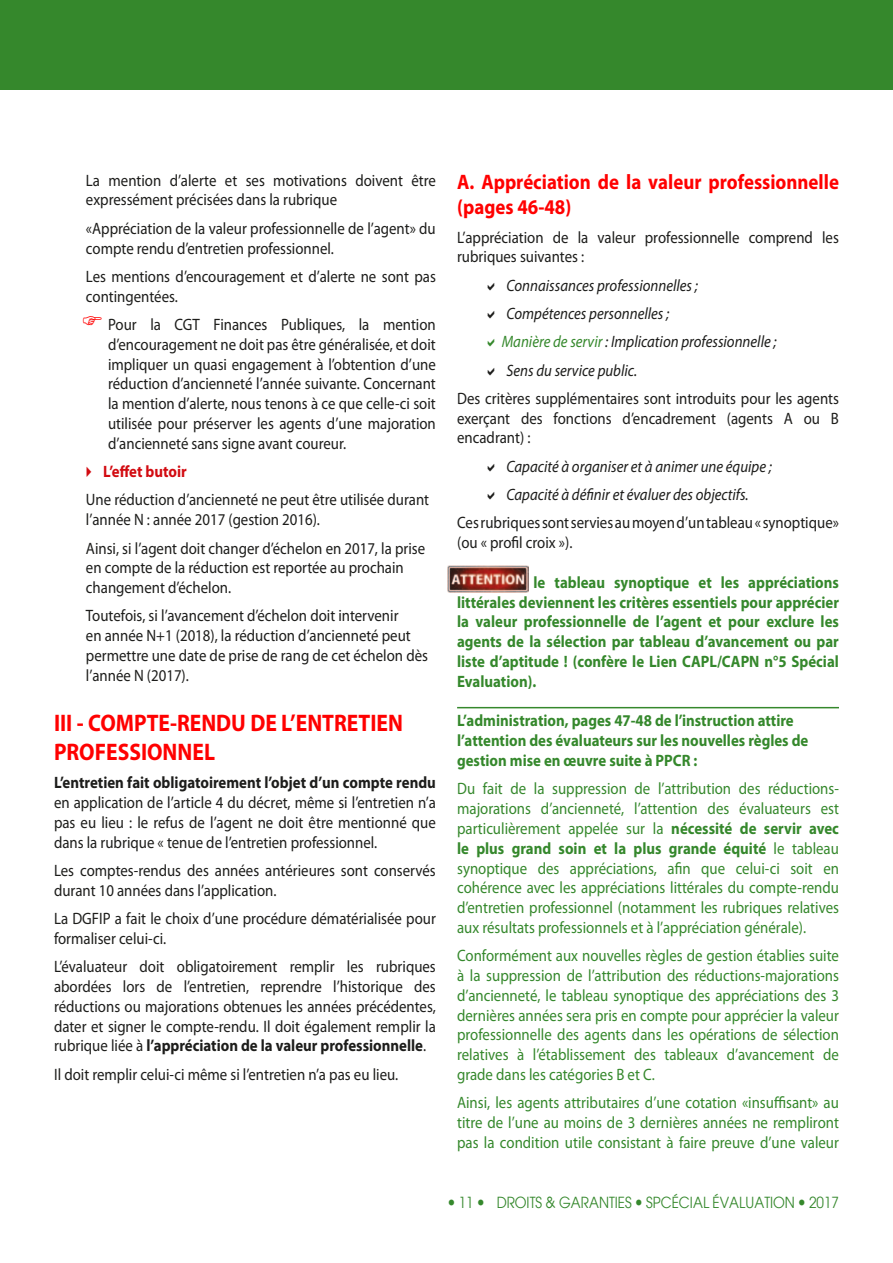
<style>
.page{position:relative;width:893px;height:1263px;background:#fff}
.page>*{position:absolute;margin:0;border:0;box-sizing:border-box;transform-origin:0 0}
.Default{font:700 24px/28.8px "Myriad Pro";color:#f00;scale:.9 1}
.t1{font:700 21px/25.2px "Myriad Pro";color:#f00;scale:.9 1}
.Default-2{font:16.5px/19.8px "Myriad Pro";color:#1d1d1b;scale:.9 1}
.t2{font:16.5px/19.8px "Myriad Pro";color:#35882c;text-align:justify;scale:.9 1}
.t3{font:700 16.5px/19.8px "Myriad Pro";color:#35882c;text-align:justify;scale:.9 1}
.Default-3{font:italic 16.5px "Myriad Pro";color:#1d1d1b;scale:.9 1}
.t4{font:700 16.5px "Myriad Pro";color:#d20b11;scale:.9 1}
.t5{font:15px "Avant Garde";color:#35882c;scale:.9 1}
.s1{font-weight:700}
.s2{color:#35882c}
.s3{color:#1d1d1b}
</style>
<div class="page">
<div style="left:0;top:0;width:893px;height:89px;background:#35882c"></div>
<hr style="left:457px;top:707px;width:382px;height:1px;background:#35882c">
<img style="left:448px;top:566px;width:81px;height:26px">
<p class="Default-2" style="left:86px;top:170px;width:390px">La mention d’alerte et ses motivations doivent être expressément précisées dans la rubrique</p>
<p class="Default-2" style="left:86px;top:218px;width:390px">«Appréciation de la valeur professionnelle de l’agent» du compte rendu d’entretien professionnel.</p>
<p class="Default-2" style="left:86px;top:266px;width:390px">Les mentions d’encouragement et d’alerte ne sont pas contingentées.</p>
<p class="Default-2" style="left:108px;top:314px;width:366px;text-align:justify">Pour la CGT Finances Publiques, la mention d’encouragement ne doit pas être généralisée, et doit impliquer un quasi engagement à l’obtention d’une réduction d’ancienneté l’année suivante. Concernant la mention d’alerte, nous tenons à ce que celle-ci soit utilisée pour préserver les agents d’une majoration d’ancienneté sans signe avant coureur.</p>
<p class="t4" style="left:81px;top:461px;width:119px">✔ L’effet butoir</p>
<p class="Default-2" style="left:86px;top:490px;width:383px">Une réduction d’ancienneté ne peut être utilisée durant l’année N : année 2017 (gestion 2016).</p>
<p class="Default-2" style="left:86px;top:538px;width:378px">Ainsi, si l’agent doit changer d’échelon en 2017, la prise en compte de la réduction est reportée au prochain changement d’échelon.</p>
<p class="Default-2" style="left:86px;top:606px;width:382px">Toutefois, si l’avancement d’échelon doit intervenir<br>en année N+1 (2018), la réduction d’ancienneté peut permettre une date de prise de rang de cet échelon dès l’année N (2017).</p>
<p class="Default" style="left:54px;top:708px;width:389px">III - COMPTE-RENDU DE L’ENTRETIEN<br>PROFESSIONNEL</p>
<p class="Default-2" style="left:54px;top:773px;width:426px;text-align:justify"><span class="s1">L’entretien fait obligatoirement l’objet d’un compte rendu </span>en application de l’article 4 du décret, même si l’entretien n’a pas eu lieu : le refus de l’agent ne doit être mentionné que dans la rubrique « tenue de l’entretien professionnel.</p>
<p class="Default-2" style="left:54px;top:860px;width:426px">Les comptes-rendus des années antérieures sont conservés durant 10 années dans l’application.</p>
<p class="Default-2" style="left:54px;top:908px;width:426px">La DGFIP a fait le choix d’une procédure dématérialisée pour formaliser celui-ci.</p>
<p class="Default-2" style="left:54px;top:956px;width:426px;text-align:justify">L’évaluateur doit obligatoirement remplir les rubriques abordées lors de l’entretien, reprendre l’historique des réductions ou majorations obtenues les années précédentes, dater et signer le compte-rendu. Il doit également remplir la rubrique liée à <span class="s1">l’appréciation de la valeur professionnelle</span>.</p>
<p class="Default-2" style="left:54px;top:1064px;width:384px">Il doit remplir celui-ci même si l’entretien n’a pas eu lieu.</p>
<p class="t1" style="left:457px;top:169px;width:426px">A. Appréciation de la valeur professionnelle (pages 46-48)</p>
<p class="Default-2" style="left:457px;top:227px;width:426px">L’appréciation de la valeur professionnelle comprend les rubriques suivantes :</p>
<p class="Default-3" style="left:506px;top:275px;width:214px">Connaissances professionnelles ;</p>
<p class="Default-3" style="left:506px;top:303px;width:182px">Compétences personnelles ;</p>
<p class="Default-3" style="left:502px;top:331px;width:307px"><span class="s2">Manière de servir</span> : Implication professionnelle ;</p>
<p class="Default-3" style="left:506px;top:360px;width:147px">Sens du service public.</p>
<p class="Default-2" style="left:457px;top:388px;width:426px;text-align:justify">Des critères supplémentaires sont introduits pour les agents exerçant des fonctions d’encadrement (agents A ou B encadrant) :</p>
<p class="Default-3" style="left:506px;top:456px;width:297px">Capacité à organiser et à animer une équipe ;</p>
<p class="Default-3" style="left:506px;top:484px;width:271px">Capacité à définir et évaluer des objectifs.</p>
<p class="Default-2" style="left:457px;top:513px;width:426px">Ces rubriques sont servies au moyen d’un tableau « synoptique» (ou « profil croix »).</p>
<p class="t3" style="left:457px;top:572px;width:426px"><span class="s3">Attention,</span> le tableau synoptique et les appréciations littérales deviennent les critères essentiels pour apprécier la valeur professionnelle de l’agent et pour exclure les agents de la sélection par tableau d’avancement ou par liste d’aptitude ! (confère le Lien CAPL/CAPN n°5 Spécial Evaluation).</p>
<p class="t3" style="left:457px;top:710px;width:392px;text-align:left">L’administration, pages 47-48 de l’instruction attire l’attention des évaluateurs sur les nouvelles règles de gestion mise en œuvre suite à PPCR :</p>
<p class="t2" style="left:457px;top:779px;width:426px">Du fait de la suppression de l’attribution des réductions&shy;majorations d’ancienneté, l’attention des évaluateurs est particulièrement appelée sur la <span class="s1">nécessité de servir avec le plus grand soin et la plus grande équité</span> le tableau synoptique des appréciations, afin que celui-ci soit en cohérence avec les appréciations littérales du compte-rendu d’entretien professionnel (notamment les rubriques relatives aux résultats professionnels et à l’appréciation générale).</p>
<p class="t2" style="left:457px;top:945px;width:426px">Conformément aux nouvelles règles de gestion établies suite à la suppression de l’attribution des réductions-majorations d’ancienneté, le tableau synoptique des appréciations des 3 dernières années sera pris en compte pour apprécier la valeur professionnelle des agents dans les opérations de sélection relatives à l’établissement des tableaux d’avancement de grade dans les catégories B et C.</p>
<p class="t2" style="left:457px;top:1093px;width:426px">Ainsi, les agents attributaires d’une cotation «insuffisant» au titre de l’une au moins de 3 dernières années ne rempliront pas la condition utile consistant à faire preuve d’une valeur</p>
<p class="t5" style="left:459px;top:1193px;width:18px">11</p>
<p class="t5" style="left:497px;top:1193px;width:382px">DROITS &amp; GARANTIES SPCÉCIAL ÉVALUATION 2017</p>
</div>
